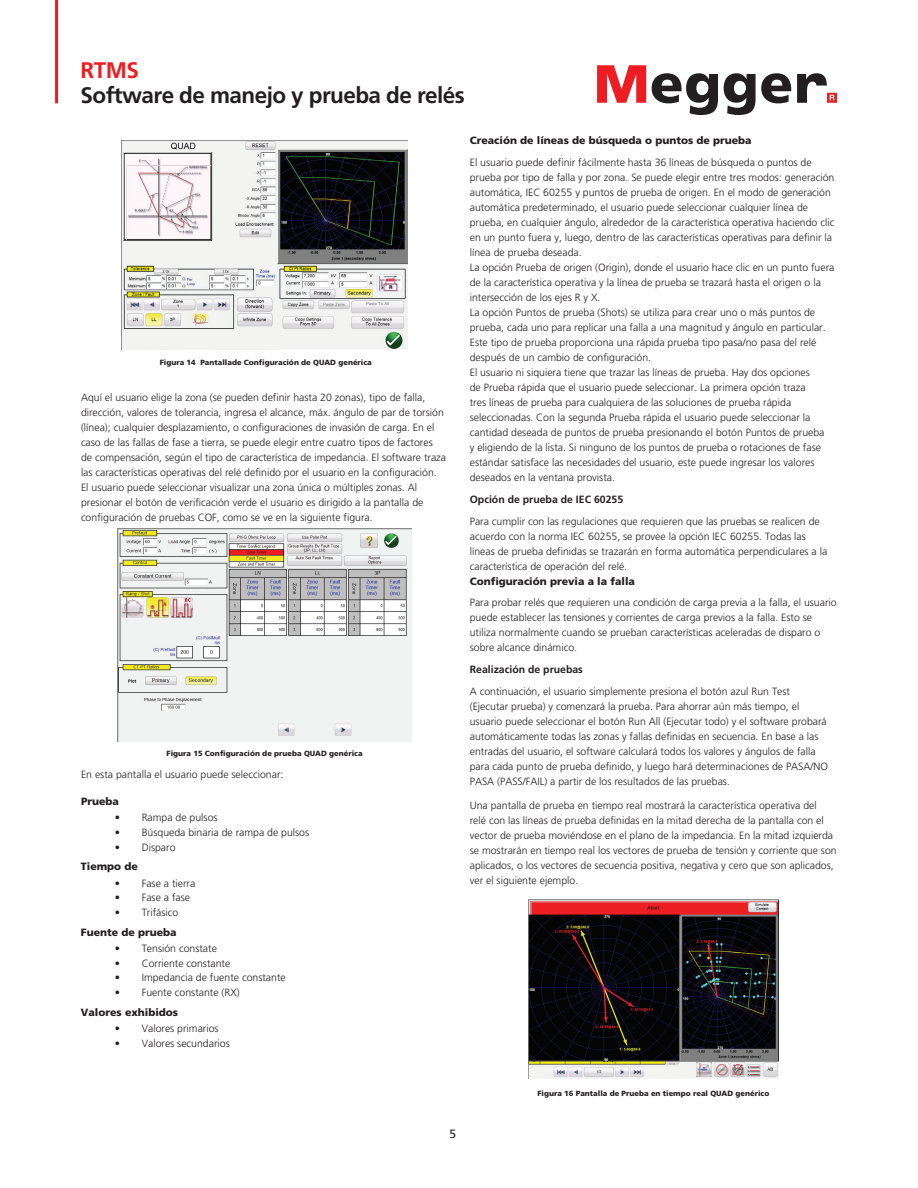
<style>
.page{position:relative;width:918px;height:1188px;background:#fff}
.page>*{position:absolute;margin:0;border:0;box-sizing:border-box;transform-origin:0 0}
.t1{font:700 22.5px "Frutiger LT Pro";letter-spacing:-.025em;color:#231f20}
.t2{font:700 22.5px "Frutiger LT Pro";color:#ee1d23}
.t3{font:12px "Frutiger LT Pro";color:#231f20}
.t4{font:300 10.5px/15px "Frutiger LT Pro";color:#231f20}
.t5{font:900 10.5px "Frutiger LT Pro";color:#231f20}
.t6{font:700 10.5px "Frutiger LT Pro";color:#231f20}
.t7{font:900 7.5px "Frutiger LT Pro";color:#231f20}
</style>
<div class="page">
<hr style="left:55px;top:0;width:3px;height:103px;background:#ee1d23">
<svg style="left:597px;top:65px;width:240px;height:50px"></svg>
<img style="left:121px;top:140px;width:287px;height:209px">
<img style="left:118px;top:528px;width:293px;height:213px">
<img style="left:529px;top:900px;width:249px;height:179px">
<h1 class="t2" style="left:81px;top:57px;width:60px">RTMS</h1>
<h1 class="t1" style="left:81px;top:82px;width:386px">Software de manejo y prueba de relés</h1>
<p class="t7" style="left:160px;top:358px;width:214px">Figura 14 Pantallade Configuración de QUAD genérica</p>
<p class="t4" style="left:81px;top:390px;width:367px">Aquí el usuario elige la zona (se pueden definir hasta 20 zonas), tipo de falla, dirección, valores de tolerancia, ingresa el alcance, máx. ángulo de par de torsión (línea); cualquier desplazamiento, o configuraciones de invasión de carga. En el caso de las fallas de fase a tierra, se puede elegir entre cuatro tipos de factores de compensación, según el tipo de característica de impedancia. El software traza las características operativas del relé definido por el usuario en la configuración.<br>El usuario puede seleccionar visualizar una zona única o múltiples zonas. Al presionar el botón de verificación verde el usuario es dirigido a la pantalla de configuración de pruebas COF, como se ve en la siguiente figura.</p>
<p class="t7" style="left:167px;top:749px;width:197px">Figura 15 Configuración de prueba QUAD genérica</p>
<p class="t4" style="left:81px;top:766px;width:204px">En esta pantalla el usuario puede seleccionar:</p>
<p class="t5" style="left:81px;top:795px;width:39px">Prueba</p>
<p class="t4" style="left:115px;top:810px;width:104px">• Rampa de pulsos</p>
<p class="t4" style="left:115px;top:825px;width:196px">• Búsqueda binaria de rampa de pulsos</p>
<p class="t4" style="left:115px;top:839px;width:62px">• Disparo</p>
<p class="t5" style="left:81px;top:860px;width:58px">Tiempo de</p>
<p class="t4" style="left:115px;top:876px;width:82px">• Fase a tierra</p>
<p class="t4" style="left:115px;top:890px;width:77px">• Fase a fase</p>
<p class="t4" style="left:115px;top:905px;width:65px">• Trifásico</p>
<p class="t5" style="left:81px;top:926px;width:97px">Fuente de prueba</p>
<p class="t4" style="left:115px;top:941px;width:104px">• Tensión constate</p>
<p class="t4" style="left:115px;top:956px;width:117px">• Corriente constante</p>
<p class="t4" style="left:115px;top:970px;width:173px">• Impedancia de fuente constante</p>
<p class="t4" style="left:115px;top:985px;width:127px">• Fuente constante (RX)</p>
<p class="t5" style="left:81px;top:1006px;width:99px">Valores exhibidos</p>
<p class="t4" style="left:115px;top:1021px;width:105px">• Valores primarios</p>
<p class="t4" style="left:115px;top:1036px;width:117px">• Valores secundarios</p>
<p class="t5" style="left:470px;top:134px;width:283px">Creación de líneas de búsqueda o puntos de prueba</p>
<p class="t4" style="left:470px;top:155px;width:366px">El usuario puede definir fácilmente hasta 36 líneas de búsqueda o puntos de prueba por tipo de falla y por zona. Se puede elegir entre tres modos: generación automática, IEC 60255 y puntos de prueba de origen. En el modo de generación automática predeterminado, el usuario puede seleccionar cualquier línea de prueba, en cualquier ángulo, alrededor de la característica operativa haciendo clic en un punto fuera y, luego, dentro de las características operativas para definir la línea de prueba deseada.<br>La opción Prueba de origen (Origin), donde el usuario hace clic en un punto fuera de la característica operativa y la línea de prueba se trazará hasta el origen o la intersección de los ejes R y X.<br>La opción Puntos de prueba (Shots) se utiliza para crear uno o más puntos de prueba, cada uno para replicar una falla a una magnitud y ángulo en particular.<br>Este tipo de prueba proporciona una rápida prueba tipo pasa/no pasa del relé después de un cambio de configuración.<br>El usuario ni siquiera tiene que trazar las líneas de prueba. Hay dos opciones<br>de Prueba rápida que el usuario puede seleccionar. La primera opción traza<br>tres líneas de prueba para cualquiera de las soluciones de prueba rápida seleccionadas. Con la segunda Prueba rápida el usuario puede seleccionar la cantidad deseada de puntos de prueba presionando el botón Puntos de prueba<br>y eligiendo de la lista. Si ninguno de los puntos de prueba o rotaciones de fase estándar satisface las necesidades del usuario, este puede ingresar los valores deseados en la ventana provista.</p>
<p class="t6" style="left:470px;top:493px;width:155px">Opción de prueba de IEC 60255</p>
<p class="t4" style="left:470px;top:513px;width:359px">Para cumplir con las regulaciones que requieren que las pruebas se realicen de acuerdo con la norma IEC 60255, se provee la opción IEC 60255. Todas las líneas de prueba definidas se trazarán en forma automática perpendiculares a la característica de operación del relé.</p>
<p class="t5" style="left:470px;top:575px;width:167px">Configuración previa a la falla</p>
<p class="t4" style="left:470px;top:595px;width:368px">Para probar relés que requieren una condición de carga previa a la falla, el usuario puede establecer las tensiones y corrientes de carga previos a la falla. Esto se utiliza normalmente cuando se prueban características aceleradas de disparo o sobre alcance dinámico.</p>
<p class="t6" style="left:470px;top:663px;width:115px">Realización de pruebas</p>
<p class="t4" style="left:470px;top:684px;width:360px">A continuación, el usuario simplemente presiona el botón azul Run Test (Ejecutar prueba) y comenzará la prueba. Para ahorrar aún más tiempo, el usuario puede seleccionar el botón Run All (Ejecutar todo) y el software probará automáticamente todas las zonas y fallas definidas en secuencia. En base a las entradas del usuario, el software calculará todos los valores y ángulos de falla para cada punto de prueba definido, y luego hará determinaciones de PASA/NO PASA (PASS/FAIL) a partir de los resultados de las pruebas.</p>
<p class="t4" style="left:470px;top:798px;width:368px">Una pantalla de prueba en tiempo real mostrará la característica operativa del<br>relé con las líneas de prueba definidas en la mitad derecha de la pantalla con el vector de prueba moviéndose en el plano de la impedancia. En la mitad izquierda se mostrarán en tiempo real los vectores de prueba de tensión y corriente que son aplicados, o los vectores de secuencia positiva, negativa y cero que son aplicados, ver el siguiente ejemplo.</p>
<p class="t3" style="left:449px;top:1127px;width:8px">5</p>
<p class="t7" style="left:537px;top:1088px;width:234px">Figura 16 Pantalla de Prueba en tiempo real QUAD genérico</p>
</div>
